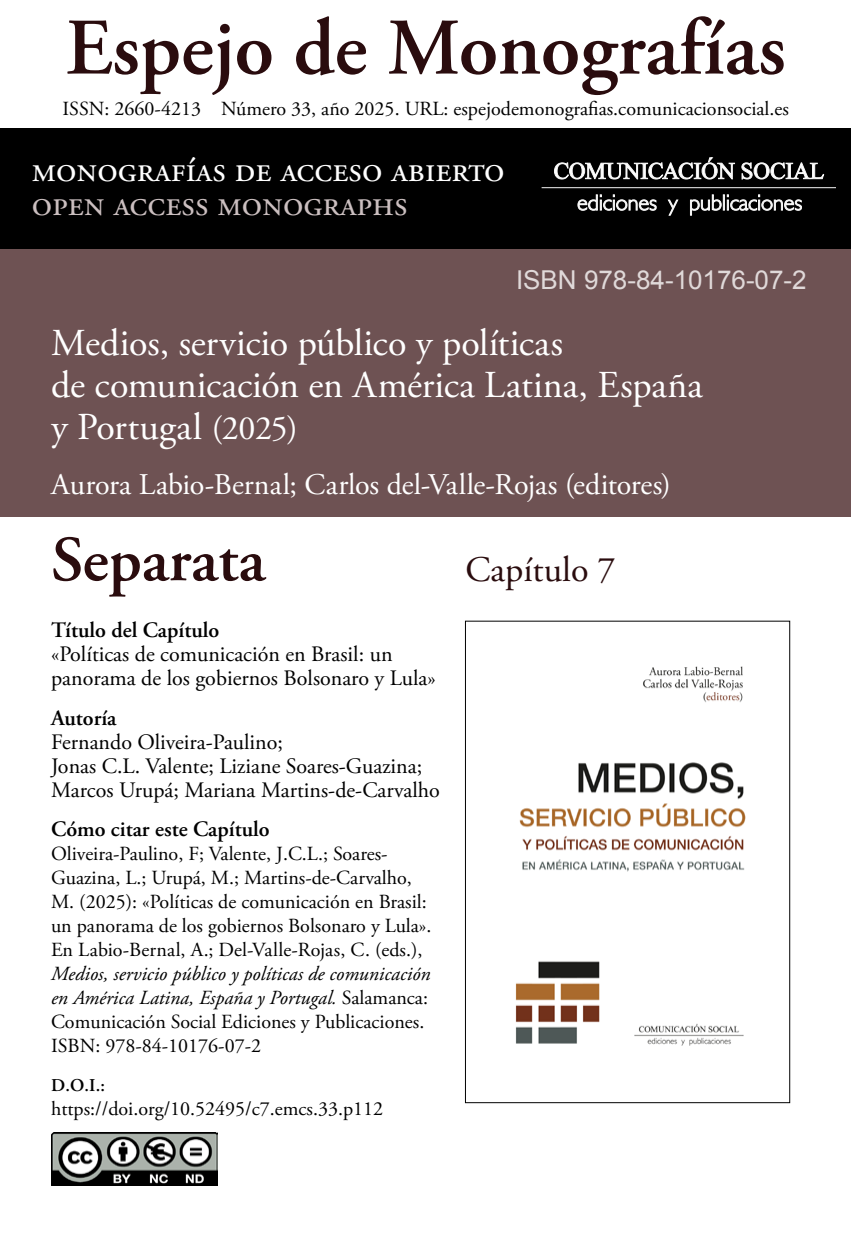
<style>
.page{position:relative;width:851px;height:1248px;background:#fff}
.page>*{position:absolute;margin:0;border:0;box-sizing:border-box;transform-origin:0 0}
.t1{font:600 80px "Adobe Garamond Pro";color:#2a0c0e}
.t2{font:600 64px "Adobe Garamond Pro";color:#2a0c0e}
.t3{font:38px/42px "Adobe Garamond Pro";letter-spacing:-.005em;color:#fff}
.t4{font:36px "Adobe Garamond Pro";color:#fff}
.t5{font:36px "Adobe Garamond Pro";color:#cbbfc0}
.t6{font:36px "Adobe Garamond Pro";color:#2a0c0e}
.body{font:30px "Adobe Garamond Pro";color:#fff}
.t7{font:26px "Arial";color:#e0d9d9}
.t8{font:22px/24px "Adobe Garamond Pro";letter-spacing:-.01em;color:#000}
.t9{font:600 22px "Adobe Garamond Pro";color:#000}
.body-2{font:20px/24px "Adobe Garamond Pro";color:#000}
.t10{font:600 18px "Adobe Garamond Pro";color:#000}
.s1{font-size:34px}
.s2{font-style:italic}
</style>
<div class="page">
<img style="left:515px;top:666px;width:231px;height:380px">
<div style="left:465px;top:621px;width:324px;height:481px;border:1px solid #000"></div>
<div style="left:0;top:129px;width:850px;height:120px;background:#000"></div>
<svg style="left:554px;top:157px;width:269px;height:22px"></svg>
<hr style="left:541px;top:187px;width:294px;height:1px;background:#f6f6f6">
<svg style="left:577px;top:194px;width:224px;height:21px"></svg>
<div style="left:0;top:249px;width:850px;height:267px;background:#6e5253"></div>
<img style="left:51px;top:1132px;width:167px;height:53px">
<p class="t1" style="left:66px;top:2px;width:721px">Espejo de Monografías</p>
<p class="body-2" style="left:63px;top:98px;width:727px">ISSN: 2660-4213 Número 33, año 2025. URL: espejodemonografias.comunicacionsocial.es</p>
<p class="t4" style="left:32px;top:148px;width:474px">monografías de acceso abierto</p>
<p class="t5" style="left:32px;top:182px;width:377px">open access monographs</p>
<p class="t7" style="left:516px;top:263px;width:292px">ISBN 978-84-10176-07-2</p>
<p class="t3" style="left:51px;top:323px;width:653px">Medios, servicio público y políticas<br>de comunicación en América Latina, España y Portugal <span class="s1">(2025)</span></p>
<p class="body" style="left:51px;top:466px;width:621px">Aurora Labio-Bernal; Carlos del-Valle-Rojas (editores)</p>
<p class="t2" style="left:51px;top:523px;width:216px">Separata</p>
<p class="t9" style="left:51px;top:617px;width:170px">Título del Capítulo</p>
<p class="t8" style="left:51px;top:643px;width:386px">«Políticas de comunicación en Brasil: un panorama de los gobiernos Bolsonaro y Lula»</p>
<p class="t9" style="left:51px;top:704px;width:67px">Autoría</p>
<p class="t8" style="left:51px;top:730px;width:233px">Fernando Oliveira-Paulino;</p>
<p class="t8" style="left:51px;top:754px;width:390px">Jonas C.L. Valente; Liziane Soares-Guazina;<br>Marcos Urupá; Mariana Martins-de-Carvalho</p>
<p class="t9" style="left:51px;top:816px;width:220px">Cómo citar este Capítulo</p>
<p class="body-2" style="left:51px;top:842px;width:382px">Oliveira-Paulino, F; Valente, J.C.L.; Soares-Guazina, L.; Urupá, M.; Martins-de-Carvalho, M. (2025): «Políticas de comunicación en Brasil: un panorama de los gobiernos Bolsonaro y Lula».<br>En Labio-Bernal, A.; Del-Valle-Rojas, C. (eds.), <span class="s2">Medios, servicio público y políticas de comunicación en América Latina, España y Portugal.</span> Salamanca:<br>Comunicación Social Ediciones y Publicaciones.<br>ISBN: 978-84-10176-07-2</p>
<p class="t10" style="left:51px;top:1075px;width:55px">D.O.I.:</p>
<p class="body-2" style="left:51px;top:1097px;width:333px">https://doi.org/10.52495/c7.emcs.33.p112</p>
<p class="t6" style="left:465px;top:548px;width:151px">Capítulo 7</p>
</div>
